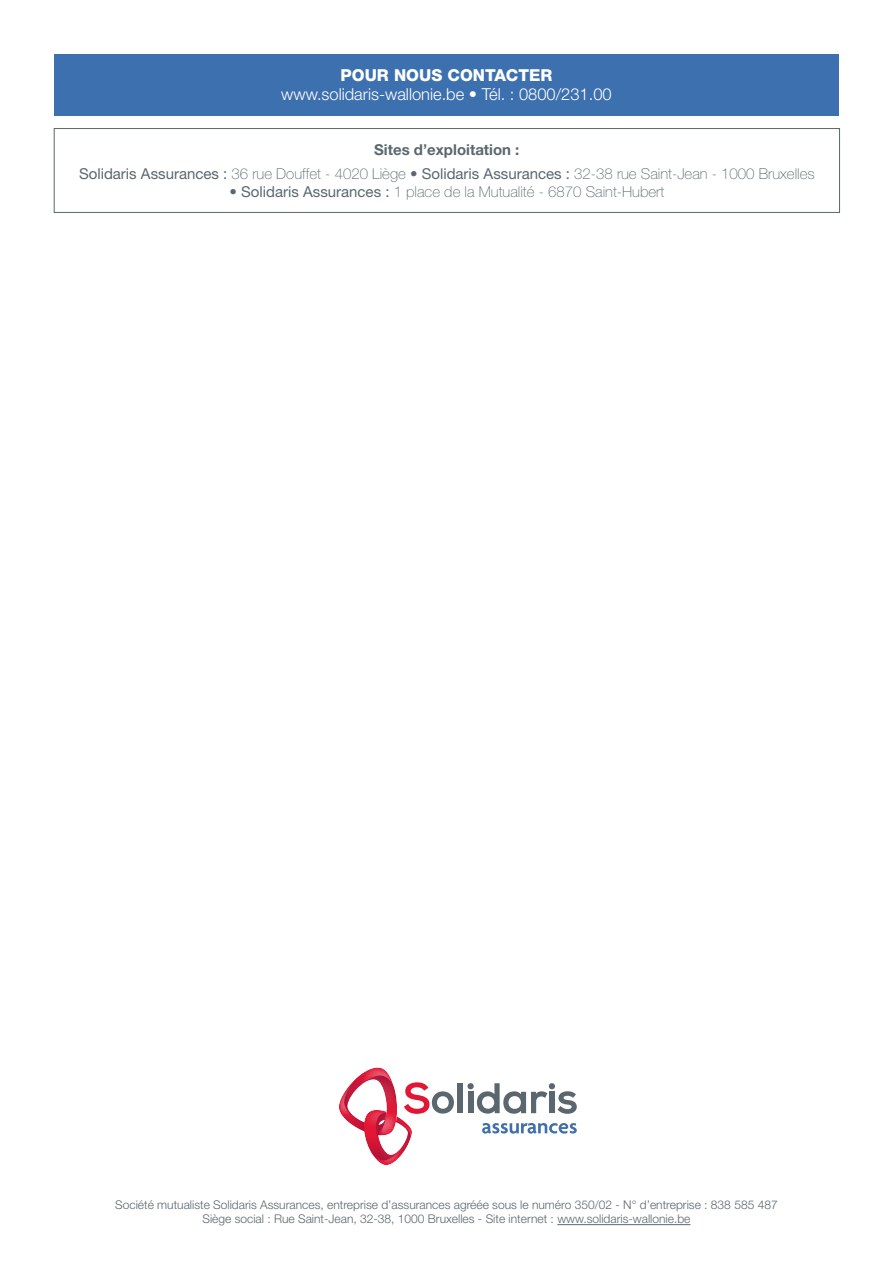
<style>
.page{position:relative;width:893px;height:1263px;background:#fff}
.page>*{position:absolute;margin:0;border:0;box-sizing:border-box;transform-origin:0 0}
.t1{font:300 16.5px "Helvetica Neue LT Std";color:#fff}
.t2{font:800 16.5px "Helvetica Neue LT Std";color:#fff}
.t3{font:100 15px "Helvetica Neue LT Std";color:#5a676e}
.t4{font:700 15px "Helvetica Neue LT Std";color:#5a676e}
.t5{font:300 12px "Helvetica Neue LT Std";color:#5a676e}
.s1{font-weight:400}
.s2{font-weight:300}
</style>
<div class="page">
<div style="left:54px;top:54px;width:785px;height:61px;background:#3d70ae"></div>
<div style="left:54px;top:128px;width:786px;height:85px;border:1px solid #5a676e"></div>
<hr style="left:557px;top:1224px;width:133px;height:1px;background:#5a676e">
<div style="left:458px;top:1083px;width:5px;height:30px;background:#5a676e"></div>
<svg style="left:467px;top:1083px;width:110px;height:31px"></svg>
<svg style="left:339px;top:1067px;width:115px;height:98px"></svg>
<svg style="left:482px;top:1123px;width:95px;height:11px"></svg>
<p class="t2" style="left:341px;top:65px;width:213px">POUR NOUS CONTACTER</p>
<p class="t1" style="left:281px;top:84px;width:332px">www.solidaris-wallonie.be • Tél. : 0800/231.00</p>
<p class="t4" style="left:374px;top:140px;width:147px">Sites d’exploitation :</p>
<p class="t3" style="left:79px;top:165px;width:737px"><span class="s1">Solidaris Assurances :</span> 36 rue Douffet - 4020 Liège <span class="s2">•</span> <span class="s1">Solidaris Assurances :</span> 32-38 rue Saint-Jean - 1000 Bruxelles</p>
<p class="t3" style="left:230px;top:183px;width:436px"><span class="s2">•</span> <span class="s1">Solidaris Assurances :</span> 1 place de la Mutualité - 6870 Saint-Hubert</p>
<p class="t5" style="left:115px;top:1197px;width:664px">Société mutualiste Solidaris Assurances, entreprise d’assurances agréée sous le numéro 350/02 - N° d’entreprise : 838 585 487</p>
<p class="t5" style="left:202px;top:1212px;width:489px">Siège social : Rue Saint-Jean, 32-38, 1000 Bruxelles - Site internet : www.solidaris-wallonie.be</p>
</div>
